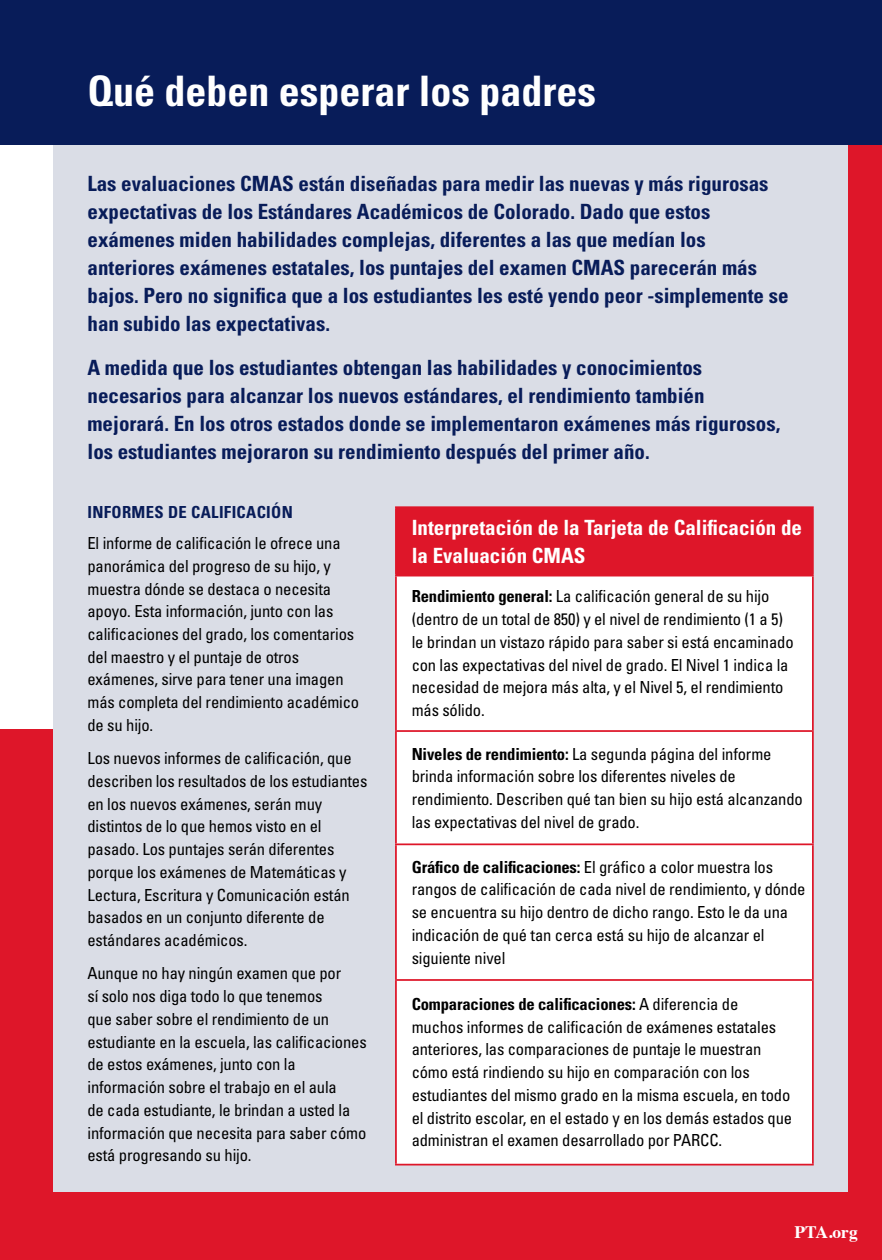
<style>
.page{position:relative;width:882px;height:1260px;background:#fff}
.page>*{position:absolute;margin:0;border:0;box-sizing:border-box;transform-origin:0 0}
.t1{font:700 condensed 42px "Univers LT Std";color:#fff}
.t2{font:700 condensed 21px/28px "Univers LT Std";color:#081c59}
.t3{font:700 condensed 21px/28px "Univers LT Std";color:#fff}
.t4{font:700 17.5px "Times";color:#fff}
.t5{font:condensed 16.62px/22.8px "Univers LT Std";letter-spacing:-.01em;color:#000}
.t6{font:700 condensed 16.62px "Univers LT Std";letter-spacing:.02em;color:#081c59}
.s1{font-weight:700}
</style>
<div class="page">
<div style="left:0;top:730px;width:882px;height:486px;background:#de1629"></div>
<div style="left:819px;top:0;width:63px;height:1260px;background:#de1629"></div>
<div style="left:0;top:1197px;width:833px;height:63px;background:#de1629"></div>
<div style="left:53px;top:144px;width:795px;height:1048px;background:#dadde6"></div>
<div style="left:396px;top:507px;width:417px;height:69px;background:#de1629"></div>
<div style="left:397px;top:576px;width:415px;height:588px;background:#fff"></div>
<hr style="left:395px;top:506px;width:419px;height:2px;background:#de1629">
<hr style="left:395px;top:508px;width:2px;height:67px;background:#de1629">
<hr style="left:812px;top:508px;width:2px;height:67px;background:#de1629">
<hr style="left:395px;top:575px;width:419px;height:1px;background:#de1629">
<hr style="left:395px;top:576px;width:2px;height:154px;background:#de1629">
<hr style="left:812px;top:576px;width:2px;height:154px;background:#de1629">
<hr style="left:395px;top:732px;width:2px;height:111px;background:#de1629">
<hr style="left:395px;top:845px;width:2px;height:134px;background:#de1629">
<hr style="left:395px;top:981px;width:2px;height:183px;background:#de1629">
<hr style="left:395px;top:730px;width:419px;height:2px;background:#de1629">
<hr style="left:812px;top:732px;width:2px;height:111px;background:#de1629">
<hr style="left:812px;top:845px;width:2px;height:134px;background:#de1629">
<hr style="left:812px;top:981px;width:2px;height:183px;background:#de1629">
<hr style="left:395px;top:843px;width:419px;height:2px;background:#de1629">
<hr style="left:395px;top:979px;width:419px;height:2px;background:#de1629">
<hr style="left:395px;top:1164px;width:419px;height:2px;background:#de1629">
<div style="left:0;top:0;width:882px;height:144px;background:#081c59"></div>
<h1 class="t1" style="left:88px;top:66px;width:510px">Qué deben esperar los padres</h1>
<p class="t2" style="left:88px;top:170px;width:703px">Las evaluaciones CMAS están diseñadas para medir las nuevas y más rigurosas expectativas de los Estándares Académicos de Colorado. Dado que estos exámenes miden habilidades complejas, diferentes a las que medían los anteriores exámenes estatales, los puntajes del examen CMAS parecerán más bajos. Pero no significa que a los estudiantes les esté yendo peor -simplemente se han subido las expectativas.</p>
<p class="t2" style="left:88px;top:354px;width:694px">A medida que los estudiantes obtengan las habilidades y conocimientos necesarios para alcanzar los nuevos estándares, el rendimiento también mejorará. En los otros estados donde se implementaron exámenes más rigurosos, los estudiantes mejoraron su rendimiento después del primer año.</p>
<p class="t6" style="left:88px;top:502px;width:207px">INFORMES DE CALIFICACIÓN</p>
<p class="t5" style="left:88px;top:532px;width:273px">El informe de calificación le ofrece una panorámica del progreso de su hijo, y muestra dónde se destaca o necesita apoyo. Esta información, junto con las calificaciones del grado, los comentarios del maestro y el puntaje de otros exámenes, sirve para tener una imagen más completa del rendimiento académico de su hijo.</p>
<p class="t5" style="left:88px;top:747px;width:282px">Los nuevos informes de calificación, que describen los resultados de los estudiantes en los nuevos exámenes, serán muy distintos de lo que hemos visto en el pasado. Los puntajes serán diferentes porque los exámenes de Matemáticas y Lectura, Escritura y Comunicación están basados en un conjunto diferente de estándares académicos.</p>
<p class="t5" style="left:88px;top:962px;width:281px">Aunque no hay ningún examen que por<br>sí solo nos diga todo lo que tenemos<br>que saber sobre el rendimiento de un estudiante en la escuela, las calificaciones de estos exámenes, junto con la información sobre el trabajo en el aula<br>de cada estudiante, le brindan a usted la información que necesita para saber cómo está progresando su hijo.</p>
<p class="t3" style="left:412px;top:513px;width:392px">Interpretación de la Tarjeta de Calificación de la Evaluación CMAS</p>
<p class="t5" style="left:412px;top:585px;width:384px"><span class="s1">Rendimiento general:</span> La calificación general de su hijo (dentro de un total de 850) y el nivel de rendimiento (1 a 5) le brindan un vistazo rápido para saber si está encaminado con las expectativas del nivel de grado. El Nivel 1 indica la necesidad de mejora más alta, y el Nivel 5, el rendimiento más sólido.</p>
<p class="t5" style="left:412px;top:742px;width:393px"><span class="s1">Niveles de rendimiento:</span> La segunda página del informe brinda información sobre los diferentes niveles de rendimiento. Describen qué tan bien su hijo está alcanzando las expectativas del nivel de grado.</p>
<p class="t5" style="left:412px;top:855px;width:395px"><span class="s1">Gráfico de calificaciones:</span> El gráfico a color muestra los rangos de calificación de cada nivel de rendimiento, y dónde se encuentra su hijo dentro de dicho rango. Esto le da una indicación de qué tan cerca está su hijo de alcanzar el siguiente nivel</p>
<p class="t5" style="left:412px;top:992px;width:382px"><span class="s1">Comparaciones de calificaciones:</span> A diferencia de muchos informes de calificación de exámenes estatales anteriores, las comparaciones de puntaje le muestran cómo está rindiendo su hijo en comparación con los estudiantes del mismo grado en la misma escuela, en todo el distrito escolar, en el estado y en los demás estados que administran el examen desarrollado por PARCC.</p>
<p class="t4" style="left:794px;top:1216px;width:65px">PTA.org</p>
</div>
